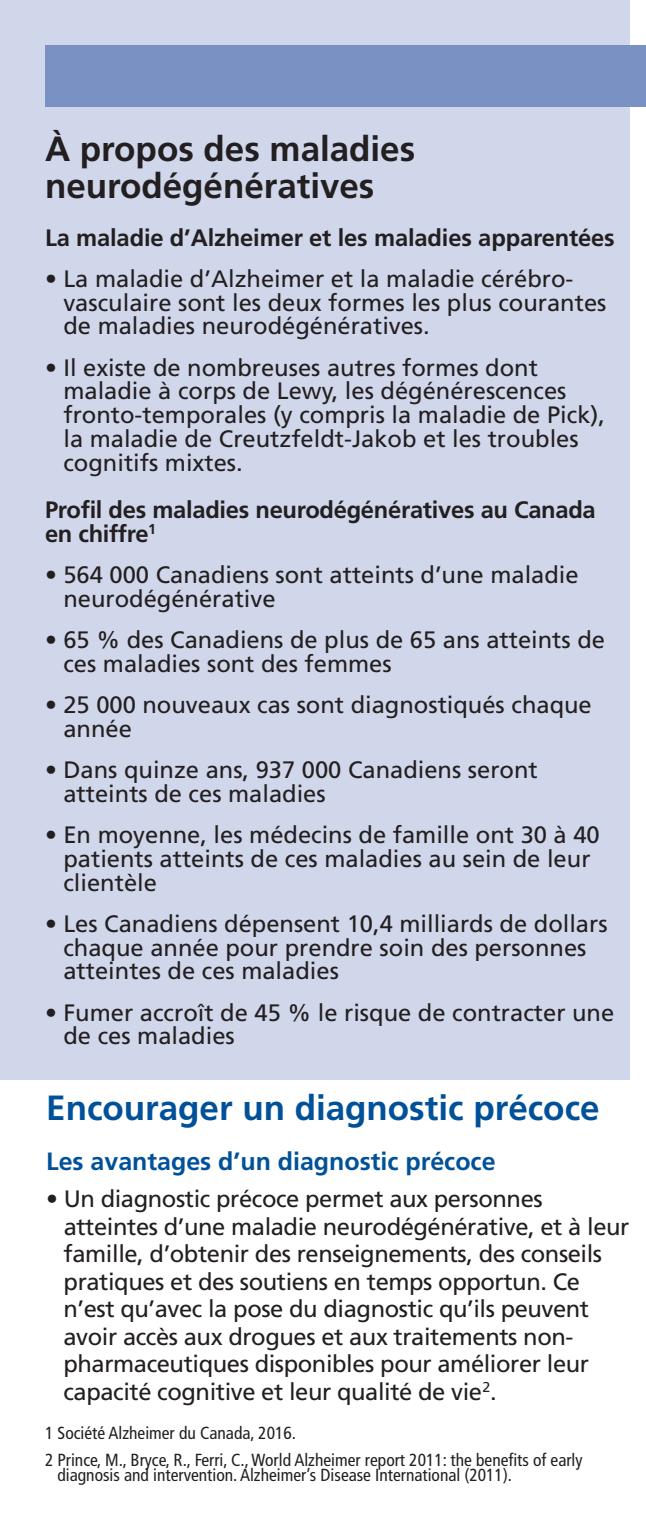
<style>
.page{position:relative;width:646px;height:1530px;background:#fff}
.page>*{position:absolute;margin:0;border:0;box-sizing:border-box;transform-origin:0 0}
.t1{font:700 35px/37.2px "Frutiger";color:#231f20}
.t2{font:700 35px "Frutiger";color:#01519a}
.t3{font:700 25px "Frutiger";color:#01519a}
.t4{font:23.75px/23.8px "Frutiger";color:#231f20}
.t5{font:23.75px/27.5px "Frutiger";letter-spacing:-.02em;color:#231f20}
.t6{font:700 23.75px/23.8px "Frutiger";letter-spacing:-.01em;color:#231f20}
.t7{font:condensed 17.5px/27.5px "Frutiger";color:#231f20}
</style>
<div class="page">
<div style="left:0;top:0;width:630px;height:1080px;background:#d0d7ea"></div>
<div style="left:45px;top:45px;width:601px;height:61px;background:#7a91c3"></div>
<h1 class="t1" style="left:45px;top:133px;width:372px">À propos des maladies neurodégénératives</h1>
<p class="t6" style="left:45px;top:227px;width:571px">La maladie d’Alzheimer et les maladies apparentées</p>
<p class="t4" style="left:63px;top:268px;width:544px;text-indent:-18px">• La maladie d’Alzheimer et la maladie cérébro&shy;vasculaire sont les deux formes les plus courantes de maladies neurodégénératives.</p>
<p class="t4" style="left:63px;top:357px;width:543px;text-indent:-18px">• Il existe de nombreuses autres formes dont maladie à corps de Lewy, les dégénérescences fronto-temporales (y compris la maladie de Pick), la maladie de Creutzfeldt-Jakob et les troubles cognitifs mixtes.</p>
<p class="t6" style="left:45px;top:500px;width:552px">Profil des maladies neurodégénératives au Canada en chiffre<sup>1</sup></p>
<p class="t4" style="left:63px;top:565px;width:517px;text-indent:-18px">• 564 000 Canadiens sont atteints d’une maladie neurodégénérative</p>
<p class="t4" style="left:63px;top:630px;width:543px;text-indent:-18px">• 65 % des Canadiens de plus de 65 ans atteints de ces maladies sont des femmes</p>
<p class="t4" style="left:63px;top:695px;width:530px;text-indent:-18px">• 25 000 nouveaux cas sont diagnostiqués chaque année</p>
<p class="t4" style="left:63px;top:760px;width:476px;text-indent:-18px">• Dans quinze ans, 937 000 Canadiens seront atteints de ces maladies</p>
<p class="t4" style="left:63px;top:825px;width:538px;text-indent:-18px">• En moyenne, les médecins de famille ont 30 à 40 patients atteints de ces maladies au sein de leur clientèle</p>
<p class="t4" style="left:63px;top:913px;width:546px;text-indent:-18px">• Les Canadiens dépensent 10,4 milliards de dollars chaque année pour prendre soin des personnes atteintes de ces maladies</p>
<p class="t4" style="left:63px;top:1002px;width:552px;text-indent:-18px">• Fumer accroît de 45 % le risque de contracter une de ces maladies</p>
<h1 class="t2" style="left:46px;top:1094px;width:555px">Encourager un diagnostic précoce</h1>
<p class="t3" style="left:46px;top:1151px;width:451px">Les avantages d’un diagnostic précoce</p>
<p class="t5" style="left:63px;top:1187px;width:568px;text-indent:-17px">• Un diagnostic précoce permet aux personnes atteintes d’une maladie neurodégénérative, et à leur famille, d’obtenir des renseignements, des conseils pratiques et des soutiens en temps opportun. Ce n’est qu’avec la pose du diagnostic qu’ils peuvent avoir accès aux drogues et aux traitements non&shy;pharmaceutiques disponibles pour améliorer leur capacité cognitive et leur qualité de vie<sup>2</sup>.</p>
<p class="t7" style="left:45px;top:1420px;width:539px">1 Société Alzheimer du Canada, 2016.<br>2 Prince, M., Bryce, R., Ferri, C., World Alzheimer report 2011: the benefits of early</p>
<p class="t7" style="left:57px;top:1463px;width:456px">diagnosis and intervention. Alzheimer’s Disease International (2011).</p>
</div>
